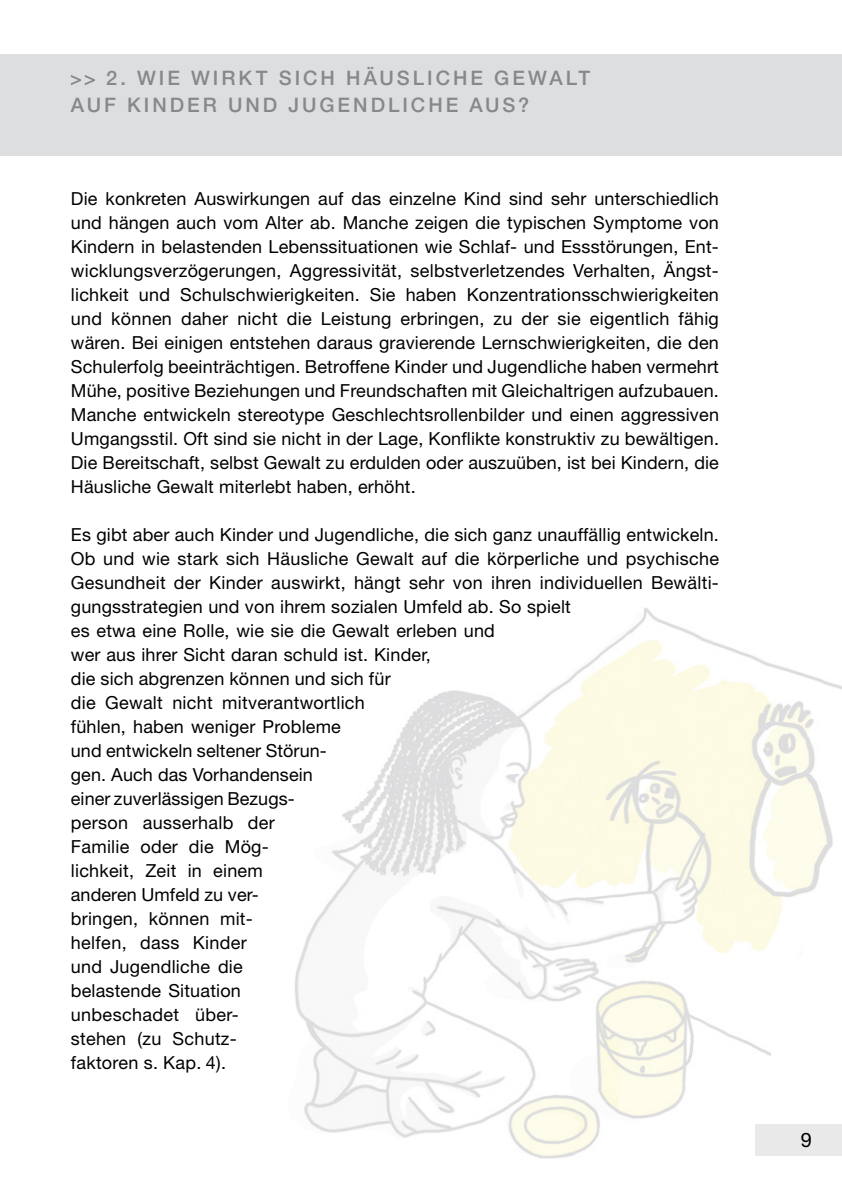
<style>
.page{position:relative;width:842px;height:1191px;background:#fff}
.page>*{position:absolute;margin:0;border:0;box-sizing:border-box;transform-origin:0 0}
.Titel_fortsetzung{font:500 20px "Helvetica Neue LT Std";letter-spacing:.15em;color:#87888a}
.t1{font:20px "Helvetica Neue LT Std";color:#000}
.t2{font:18px/24px "Helvetica Neue LT Std";letter-spacing:.01em;color:#000;text-align:justify}
</style>
<div class="page">
<div style="left:0;top:54px;width:842px;height:102px;background:#dddedf"></div>
<img style="left:295px;top:608px;width:547px;height:551px">
<svg style="left:71px;top:75px;width:24px;height:10px"></svg>
<div style="left:755px;top:1124px;width:87px;height:32px;background:#e9e9ea"></div>
<p class="Titel_fortsetzung" style="left:106px;top:66px;width:486px">2. WIE WIRKT SICH HÄUSLICHE GEWALT</p>
<p class="Titel_fortsetzung" style="left:71px;top:93px;width:460px">AUF KINDER UND JUGENDLICHE AUS?</p>
<p class="t2" style="left:71px;top:186px;width:650px">Die konkreten Auswirkungen auf das einzelne Kind sind sehr unterschiedlich und hängen auch vom Alter ab. Manche zeigen die typischen Symptome von Kindern in belastenden Lebenssituationen wie Schlaf- und Essstörungen, Ent&shy;wicklungsverzögerungen, Aggressivität, selbstverletzendes Verhalten, Ängst&shy;lichkeit und Schulschwierigkeiten. Sie haben Konzentrationsschwierigkeiten und können daher nicht die Leistung erbringen, zu der sie eigentlich fähig wären. Bei einigen entstehen daraus gravierende Lernschwierigkeiten, die den Schulerfolg beeinträchtigen. Betroffene Kinder und Jugendliche haben vermehrt Mühe, positive Beziehungen und Freundschaften mit Gleichaltrigen aufzubauen.<br>Manche entwickeln stereotype Geschlechtsrollenbilder und einen aggressiven Umgangsstil. Oft sind sie nicht in der Lage, Konflikte konstruktiv zu bewältigen.<br>Die Bereitschaft, selbst Gewalt zu erdulden oder auszuüben, ist bei Kindern, die Häusliche Gewalt miterlebt haben, erhöht.</p>
<p class="t2" style="left:71px;top:522px;width:650px;text-align:left">Es gibt aber auch Kinder und Jugendliche, die sich ganz unauffällig entwickeln.<br>Ob und wie stark sich Häusliche Gewalt auf die körperliche und psychische Gesundheit der Kinder auswirkt, hängt sehr von ihren individuellen Bewälti&shy;gungsstrategien und von ihrem sozialen Umfeld ab. So spielt<br>es etwa eine Rolle, wie sie die Gewalt erleben und<br>wer aus ihrer Sicht daran schuld ist. Kinder,<br>die sich abgrenzen können und sich für<br>die Gewalt nicht mitverantwortlich<br>fühlen, haben weniger Probleme<br>und entwickeln seltener Störun-<br>gen. Auch das Vorhandensein<br>einer zuverlässigen Bezugs-<br>person ausserhalb der<br>Familie oder die Mög-<br>lichkeit, Zeit in einem<br>anderen Umfeld zu ver-<br>bringen, können mit-<br>helfen, dass Kinder<br>und Jugendliche die<br>belastende Situation<br>unbeschadet über-<br>stehen (zu Schutz-<br>faktoren s. Kap. 4).</p>
<p class="t1" style="left:801px;top:1128px;width:13px">9</p>
</div>
